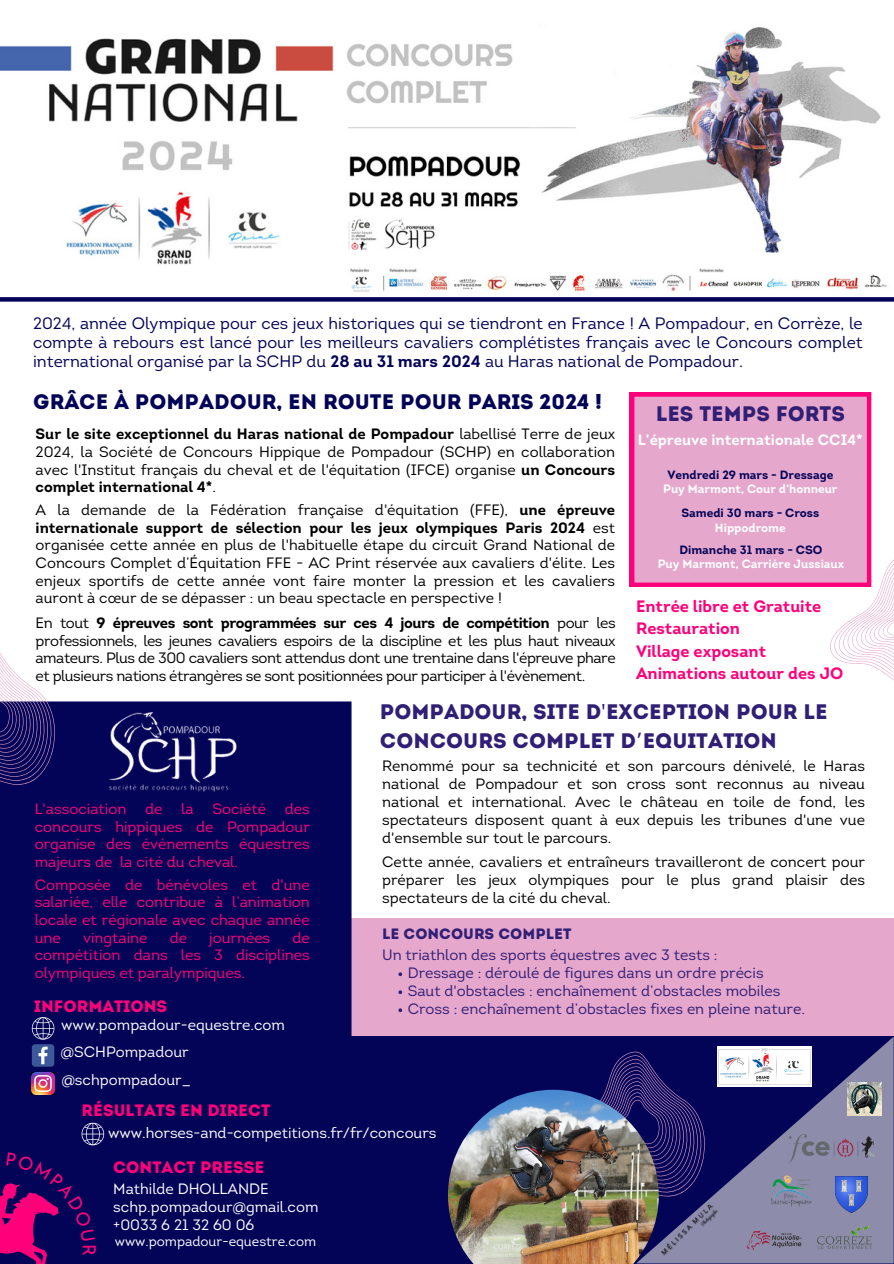
<style>
.page{position:relative;width:894px;height:1264px;background:#fff}
.page>*{position:absolute;margin:0;border:0;box-sizing:border-box;transform-origin:0 0}
.t1{font:21px/29.2px "Intro";color:#301f74}
.t2{font:21px "Intro";color:#030357}
.t3{font:16.5px/19.2px "Intro";color:#030357;text-align:justify}
.t4{font:700 16.5px/22.5px "Intro";color:#ff007a}
.t5{font:16.5px "Intro";color:#ff007a}
.t6{font:15px/17.7px "Intro";color:#000;text-align:justify}
.t7{font:15px/17.7px "Intro";color:#ff007a;text-align:justify}
.t8{font:15px "Intro";color:#301f74}
.t9{font:15px/18px "Intro";color:#fff}
.t10{font:700 15px "Intro";color:#fff}
.t11{font:15px "Intro";color:#fffcfc}
.t12{font:15px "Intro";color:#301f74}
.t13{font:13.5px "Intro";color:#fff}
.t14{font:700 12px "Intro";color:#fff}
.t15{font:700 12px "Intro";color:#030357}
.s1{font-weight:700}
.s2{font-family:"Noto Sans"}
.s3{font-family:"Noto Sans Gurmukhi"}
</style>
<div class="page">
<div style="left:351px;top:918px;width:542px;height:121px;background:#e6a7cd"></div>
<div style="left:0;top:1036px;width:893px;height:227px;background:#030357"></div>
<div style="left:0;top:701px;width:351px;height:394px;background:#030357"></div>
<svg style="left:606px;top:1051px;width:30px;height:38px"></svg>
<img style="left:448px;top:1089px;width:188px;height:174px">
<svg style="left:636px;top:1037px;width:257px;height:226px"></svg>
<img style="left:717px;top:1046px;width:94px;height:40px">
<img style="left:745px;top:1224px;width:58px;height:32px">
<img style="left:816px;top:1224px;width:54px;height:24px">
<img style="left:789px;top:1134px;width:85px;height:28px">
<img style="left:650px;top:1189px;width:78px;height:74px">
<img style="left:771px;top:1171px;width:40px;height:41px">
<img style="left:834px;top:1176px;width:33px;height:36px">
<img style="left:847px;top:1082px;width:34px;height:33px">
<img style="left:0;top:27px;width:887px;height:265px">
<div style="left:0;top:297px;width:893px;height:5px;background:#030357"></div>
<img style="left:95px;top:706px;width:151px;height:105px">
<svg style="left:629px;top:392px;width:241px;height:195px;background:#e79ac6"></svg>
<svg style="left:398px;top:972px;width:4px;height:4px"></svg>
<svg style="left:398px;top:990px;width:4px;height:4px"></svg>
<svg style="left:398px;top:1008px;width:4px;height:4px"></svg>
<svg style="left:82px;top:1122px;width:22px;height:23px"></svg>
<svg style="left:32px;top:1017px;width:22px;height:49px"></svg>
<img style="left:32px;top:1072px;width:22px;height:22px">
<svg style="left:820px;top:535px;width:73px;height:145px"></svg>
<svg style="left:0;top:653px;width:80px;height:141px"></svg>
<svg style="left:0;top:1183px;width:59px;height:80px"></svg>
<p class="t3" style="left:33px;top:315px;width:831px">2024, année Olympique pour ces jeux historiques qui se tiendront en France ! A Pompadour, en Corrèze, le compte à rebours est lancé pour les meilleurs cavaliers complétistes français avec le Concours complet international organisé par la SCHP du <span class="s1">28 au 31 mars 2024</span> au Haras national de Pompadour.</p>
<p class="t2" style="left:33px;top:393px;width:570px">GRÂCE À POMPADOUR, EN ROUTE POUR PARIS 2024 !</p>
<p class="t1" style="left:655px;top:401px;width:191px">LES TEMPS FORTS</p>
<h2 class="t6" style="left:36px;top:426px;width:581px"><span class="s1">Sur le site exceptionnel du Haras national de Pompadour</span> labellisé Terre de jeux 2024, la Société de Concours Hippique de Pompadour (SCHP) en collaboration avec l'Institut français du cheval et de l'équitation (IFCE) organise <span class="s1">un Concours complet international 4*</span>.</h2>
<p class="t6" style="left:36px;top:502px;width:581px">A la demande de la Fédération française d'équitation (FFE), <span class="s1">une épreuve internationale support de sélection pour les jeux olympiques Paris 2024</span> est organisée cette année en plus de l'habituelle étape du circuit Grand National de Concours Complet d’Équitation FFE - AC Print réservée aux cavaliers d'élite. Les enjeux sportifs de cette année vont faire monter la pression et les cavaliers auront à cœur de se dépasser : un beau spectacle en perspective !</p>
<h2 class="t6" style="left:36px;top:615px;width:581px">En tout <span class="s1">9 épreuves sont programmées sur ces 4 jours de compétition</span> pour les professionnels, les jeunes cavaliers espoirs de la discipline et les plus haut niveaux amateurs. Plus de 300 cavaliers sont attendus dont une trentaine dans l'épreuve phare et plusieurs nations étrangères se sont positionnées pour participer à l'évènement.</h2>
<p class="t10" style="left:637px;top:433px;width:226px">L'épreuve internationale CCI4*</p>
<p class="t15" style="left:667px;top:470px;width:167px">Vendredi 29 mars - Dressage</p>
<p class="t14" style="left:663px;top:484px;width:176px">Puy Marmont, Cour d'honneur</p>
<h6 class="t15" style="left:681px;top:508px;width:139px">Samedi 30 mars - Cross</h6>
<p class="t14" style="left:714px;top:522px;width:72px">Hippodrome</p>
<p class="t15" style="left:679px;top:544px;width:144px">Dimanche 31 mars - CSO</p>
<p class="t14" style="left:657px;top:558px;width:188px">Puy Marmont, Carrière Jussiaux</p>
<p class="t4" style="left:636px;top:596px;width:209px">Entrée libre et Gratuite<br>Restauration<br>Village exposant<br>Animations autour des JO</p>
<p class="t7" style="left:35px;top:801px;width:93px">L'association</p>
<p class="t7" style="left:145px;top:801px;width:19px">de</p>
<p class="t7" style="left:181px;top:801px;width:14px">la</p>
<p class="t7" style="left:212px;top:801px;width:55px">Société</p>
<p class="t7" style="left:35px;top:801px;width:276px;text-indent:250px">des concours hippiques de Pompadour organise des événements équestres majeurs de la cité du cheval.</p>
<h4 class="t7" style="left:35px;top:877px;width:276px">Composée de bénévoles et d'une salariée, elle contribue à l’animation locale et régionale avec chaque année une</h4>
<h4 class="t7" style="left:35px;top:930px;width:276px;text-indent:257px">de compétition dans les 3 disciplines olympiques et paralympiques.</h4>
<h4 class="t7" style="left:83px;top:930px;width:66px">vingtaine</h4>
<h4 class="t7" style="left:170px;top:930px;width:19px">de</h4>
<h4 class="t7" style="left:209px;top:930px;width:62px">journées</h4>
<p class="t5" style="left:34px;top:999px;width:134px">INFORMATIONS</p>
<p class="t9" style="left:61px;top:1016px;width:225px">www.pompadour-equestre.com</p>
<p class="t11" style="left:60px;top:1045px;width:130px">@SCHPompadour</p>
<h6 class="t11" style="left:61px;top:1073px;width:131px">@schpompadour_</h6>
<h6 class="t5" style="left:82px;top:1103px;width:190px">RÉSULTATS EN DIRECT</h6>
<h1 class="t1" style="left:380px;top:698px;width:449px">POMPADOUR, SITE D<span class="s2">'</span>EXCEPTION POUR LE<br>CONCOURS COMPLET D<span class="s3">’</span>EQUITATION</h1>
<p class="t6" style="left:382px;top:758px;width:484px">Renommé pour sa technicité et son parcours dénivelé, le Haras national de Pompadour et son cross sont reconnus au niveau national et international. Avec le château en toile de fond, les spectateurs disposent quant à eux depuis les tribunes d'une vue d'ensemble sur tout le parcours.</p>
<p class="t6" style="left:382px;top:853px;width:484px">Cette année, cavaliers et entraîneurs travailleront de concert pour préparer les jeux olympiques pour le plus grand plaisir des spectateurs de la cité du cheval.</p>
<p class="t12" style="left:382px;top:927px;width:191px">LE CONCOURS COMPLET</p>
<h6 class="t8" style="left:382px;top:948px;width:337px">Un triathlon des sports équestres avec 3 tests :</h6>
<p class="t8" style="left:407px;top:966px;width:357px">Dressage : déroulé de figures dans un ordre précis</p>
<p class="t8" style="left:407px;top:984px;width:374px">Saut d'obstacles : enchaînement d’obstacles mobiles</p>
<h6 class="t8" style="left:407px;top:1002px;width:398px">Cross : enchaînement d’obstacles fixes en pleine nature.</h6>
<p class="t9" style="left:108px;top:1124px;width:330px">www.horses-and-competitions.fr/fr/concours</p>
<h6 class="t5" style="left:113px;top:1160px;width:153px">CONTACT PRESSE</h6>
<h6 class="t9" style="left:113px;top:1180px;width:207px">Mathilde DHOLLANDE schp.pompadour@gmail.com +0033 6 21 32 60 06</h6>
<h6 class="t13" style="left:115px;top:1235px;width:203px">www.pompadour-equestre.com</h6>
</div>
